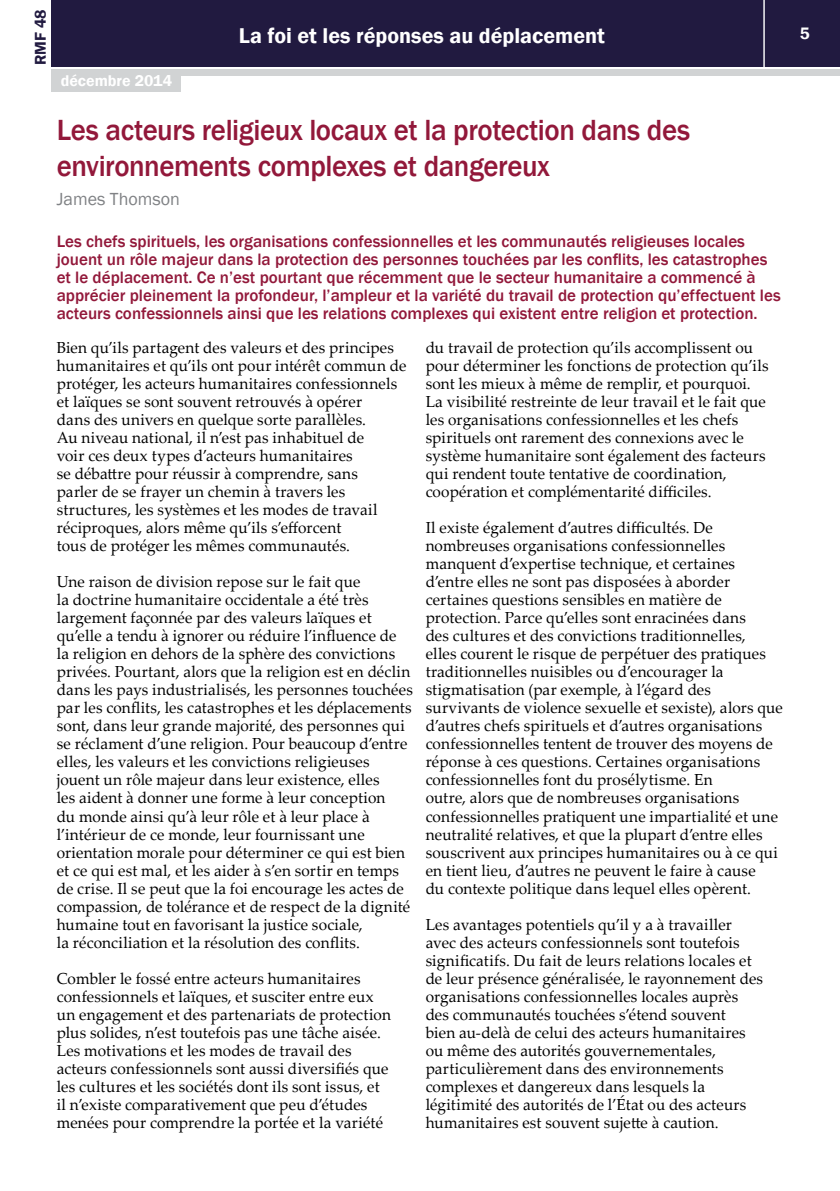
<style>
.page{position:relative;width:840px;height:1191px;background:#fff}
.page>*{position:absolute;margin:0;border:0;box-sizing:border-box;transform-origin:0 0}
.t1{font:500 30px/36px "Franklin Gothic";letter-spacing:-.015em;color:#92183a;scale:.96 1}
.t2{font:600 22px "Franklin Gothic";color:#fff}
.t3{font:18px "Franklin Gothic";color:#808285}
.t4{font:500 17px/18px "Franklin Gothic";color:#92183a}
.t5{font:600 17px "Franklin Gothic";color:#fff}
.t6{font:16px/18px "Palatino Linotype";letter-spacing:.01em;color:#000;scale:.96 1}
.t7{font:600 16px "Franklin Gothic";color:#fff}
.t8{font:600 16px "Franklin Gothic";color:#211a40}
</style>
<div class="page">
<div style="left:52px;top:0;width:787px;height:66px;background:#211a40"></div>
<div style="left:52px;top:69px;width:787px;height:6px;background:#d1d3d4"></div>
<hr style="left:763px;top:0;width:1px;height:68px;background:#fff">
<div style="left:52px;top:74px;width:129px;height:18px;background:#d1d3d4"></div>
<p class="t8" style="left:31px;top:65px;width:57px;rotate:-90deg">RMF 48</p>
<h2 class="t2" style="left:239px;top:22px;width:367px">La foi et les réponses au déplacement</h2>
<p class="t5" style="left:799px;top:23px;width:11px">5</p>
<p class="t7" style="left:61px;top:71px;width:113px">décembre 2014</p>
<h1 class="t1" style="left:57px;top:112px;width:661px">Les acteurs religieux locaux et la protection dans des environnements complexes et dangereux</h1>
<p class="t3" style="left:57px;top:188px;width:125px">James Thomson</p>
<p class="t4" style="left:57px;top:233px;width:725px">Les chefs spirituels, les organisations confessionnelles et les communautés religieuses locales jouent un rôle majeur dans la protection des personnes touchées par les conflits, les catastrophes et le déplacement. Ce n’est pourtant que récemment que le secteur humanitaire a commencé à apprécier pleinement la profondeur, l’ampleur et la variété du travail de protection qu’effectuent les acteurs confessionnels ainsi que les relations complexes qui existent entre religion et protection.</p>
<p class="t6" style="left:57px;top:338px;width:365px">Bien qu’ils partagent des valeurs et des principes humanitaires et qu’ils ont pour intérêt commun de protéger, les acteurs humanitaires confessionnels et laïques se sont souvent retrouvés à opérer<br>dans des univers en quelque sorte parallèles.<br>Au niveau national, il n’est pas inhabituel de<br>voir ces deux types d’acteurs humanitaires<br>se débattre pour réussir à comprendre, sans<br>parler de se frayer un chemin à travers les structures, les systèmes et les modes de travail réciproques, alors même qu’ils s’efforcent<br>tous de protéger les mêmes communautés.</p>
<p class="t6" style="left:57px;top:572px;width:372px">Une raison de division repose sur le fait que<br>la doctrine humanitaire occidentale a été très largement façonnée par des valeurs laïques et qu’elle a tendu à ignorer ou réduire l’influence de<br>la religion en dehors de la sphère des convictions privées. Pourtant, alors que la religion est en déclin dans les pays industrialisés, les personnes touchées par les conflits, les catastrophes et les déplacements sont, dans leur grande majorité, des personnes qui se réclament d’une religion. Pour beaucoup d’entre elles, les valeurs et les convictions religieuses jouent un rôle majeur dans leur existence, elles<br>les aident à donner une forme à leur conception<br>du monde ainsi qu’à leur rôle et à leur place à l’intérieur de ce monde, leur fournissant une orientation morale pour déterminer ce qui est bien et ce qui est mal, et les aider à s’en sortir en temps de crise. Il se peut que la foi encourage les actes de compassion, de tolérance et de respect de la dignité humaine tout en favorisant la justice sociale,<br>la réconciliation et la résolution des conflits.</p>
<p class="t6" style="left:57px;top:968px;width:349px">Combler le fossé entre acteurs humanitaires confessionnels et laïques, et susciter entre eux un engagement et des partenariats de protection plus solides, n’est toutefois pas une tâche aisée.<br>Les motivations et les modes de travail des acteurs confessionnels sont aussi diversifiés que les cultures et les sociétés dont ils sont issus, et il n’existe comparativement que peu d’études menées pour comprendre la portée et la variété</p>
<p class="t6" style="left:425px;top:338px;width:358px">du travail de protection qu’ils accomplissent ou pour déterminer les fonctions de protection qu’ils sont les mieux à même de remplir, et pourquoi.<br>La visibilité restreinte de leur travail et le fait que les organisations confessionnelles et les chefs spirituels ont rarement des connexions avec le système humanitaire sont également des facteurs qui rendent toute tentative de coordination, coopération et complémentarité difficiles.</p>
<p class="t6" style="left:425px;top:518px;width:373px">Il existe également d’autres difficultés. De nombreuses organisations confessionnelles manquent d’expertise technique, et certaines d’entre elles ne sont pas disposées à aborder certaines questions sensibles en matière de protection. Parce qu’elles sont enracinées dans<br>des cultures et des convictions traditionnelles,<br>elles courent le risque de perpétuer des pratiques traditionnelles nuisibles ou d’encourager la stigmatisation (par exemple, à l’égard des survivants de violence sexuelle et sexiste), alors que d’autres chefs spirituels et d’autres organisations confessionnelles tentent de trouver des moyens de réponse à ces questions. Certaines organisations confessionnelles font du prosélytisme. En<br>outre, alors que de nombreuses organisations confessionnelles pratiquent une impartialité et une neutralité relatives, et que la plupart d’entre elles souscrivent aux principes humanitaires ou à ce qui en tient lieu, d’autres ne peuvent le faire à cause<br>du contexte politique dans lequel elles opèrent.</p>
<p class="t6" style="left:425px;top:914px;width:353px">Les avantages potentiels qu’il y a à travailler avec des acteurs confessionnels sont toutefois significatifs. Du fait de leurs relations locales et de leur présence généralisée, le rayonnement des organisations confessionnelles locales auprès des communautés touchées s’étend souvent<br>bien au-delà de celui des acteurs humanitaires ou même des autorités gouvernementales, particulièrement dans des environnements complexes et dangereux dans lesquels la légitimité des autorités de l’État ou des acteurs humanitaires est souvent sujette à caution.</p>
</div>
